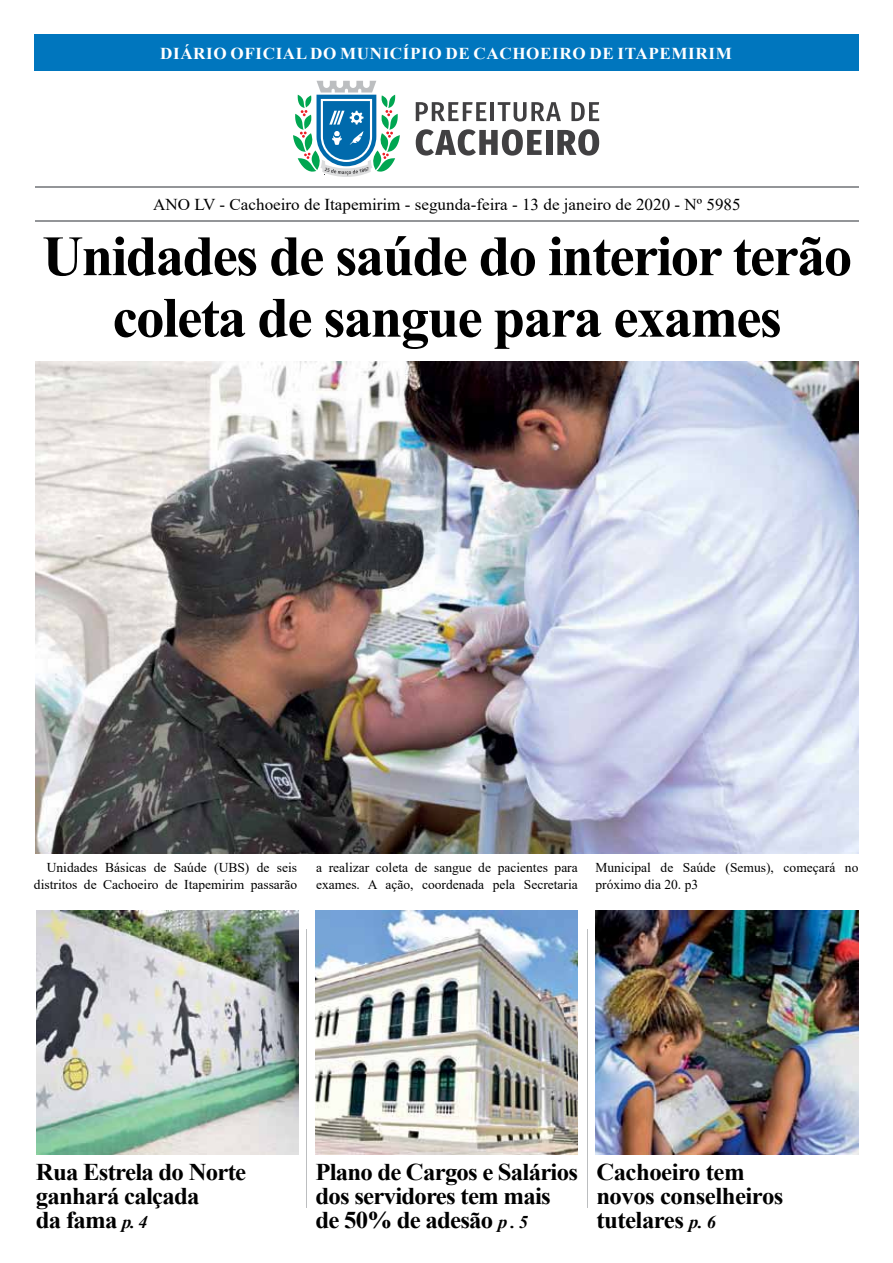
<style>
.page{position:relative;width:893px;height:1263px;background:#fff}
.page>*{position:absolute;margin:0;border:0;box-sizing:border-box;transform-origin:0 0}
.t1{font:700 57px/61.5px "Times New Roman";letter-spacing:-.03em;color:#000;text-align:center}
.t2{font:700 24px/24px "Times New Roman";letter-spacing:-.03em;color:#000}
.t3{font:16.65px "Times New Roman";color:#000}
.t4{font:700 16.65px "Times New Roman";letter-spacing:.035em;color:#fff}
.t5{font:13.5px/16.2px "Times New Roman";color:#000}
.s1{font-style:italic;font-size:18px}
</style>
<div class="page">
<div style="left:34px;top:34px;width:825px;height:37px;background:#0076be"></div>
<hr style="left:34px;top:186px;width:824px;height:2px;background:#939598">
<hr style="left:35px;top:220px;width:824px;height:2px;background:#939598">
<img style="left:36px;top:361px;width:822px;height:493px">
<svg style="left:293px;top:81px;width:107px;height:96px"></svg>
<svg style="left:416px;top:102px;width:70px;height:19px"></svg>
<hr style="left:491px;top:102px;width:3px;height:19px;background:#414042">
<svg style="left:498px;top:102px;width:63px;height:19px"></svg>
<svg style="left:571px;top:102px;width:28px;height:19px"></svg>
<svg style="left:416px;top:129px;width:126px;height:27px"></svg>
<div style="left:546px;top:130px;width:6px;height:25px;background:#414042"></div>
<svg style="left:557px;top:129px;width:42px;height:27px"></svg>
<img style="left:36px;top:910px;width:262px;height:244px">
<img style="left:315px;top:910px;width:263px;height:244px">
<img style="left:595px;top:910px;width:264px;height:244px">
<p class="t4" style="left:160px;top:41px;width:573px">DIÁRIO OFICIAL DO MUNICÍPIO DE CACHOEIRO DE ITAPEMIRIM</p>
<p class="t3" style="left:153px;top:192px;width:589px">ANO LV - Cachoeiro de Itapemirim - segunda-feira - 13 de janeiro de 2020 - Nº 5985</p>
<h1 class="t1" style="left:42px;top:224px;width:812px">Unidades de saúde do interior terão coleta de sangue para exames</h1>
<p class="t5" style="left:34px;top:859px;width:265px;text-align:right">Unidades Básicas de Saúde (UBS) de seis distritos de Cachoeiro de Itapemirim passarão</p>
<p class="t5" style="left:316px;top:859px;width:263px">a realizar coleta de sangue de pacientes para exames. A ação, coordenada pela Secretaria</p>
<p class="t5" style="left:595px;top:859px;width:265px">Municipal de Saúde (Semus), começará no próximo dia 20. p3</p>
<h2 class="t2" style="left:36px;top:1159px;width:212px">Rua Estrela do Norte ganhará calçada<br>da fama <span class="s1">p. 4</span></h2>
<h2 class="t2" style="left:315px;top:1159px;width:264px">Plano de Cargos e Salários dos servidores tem mais de 50% de adesão <span class="s1">p . 5</span></h2>
<h2 class="t2" style="left:596px;top:1159px;width:189px">Cachoeiro tem novos conselheiros tutelares <span class="s1">p. 6</span></h2>
</div>
